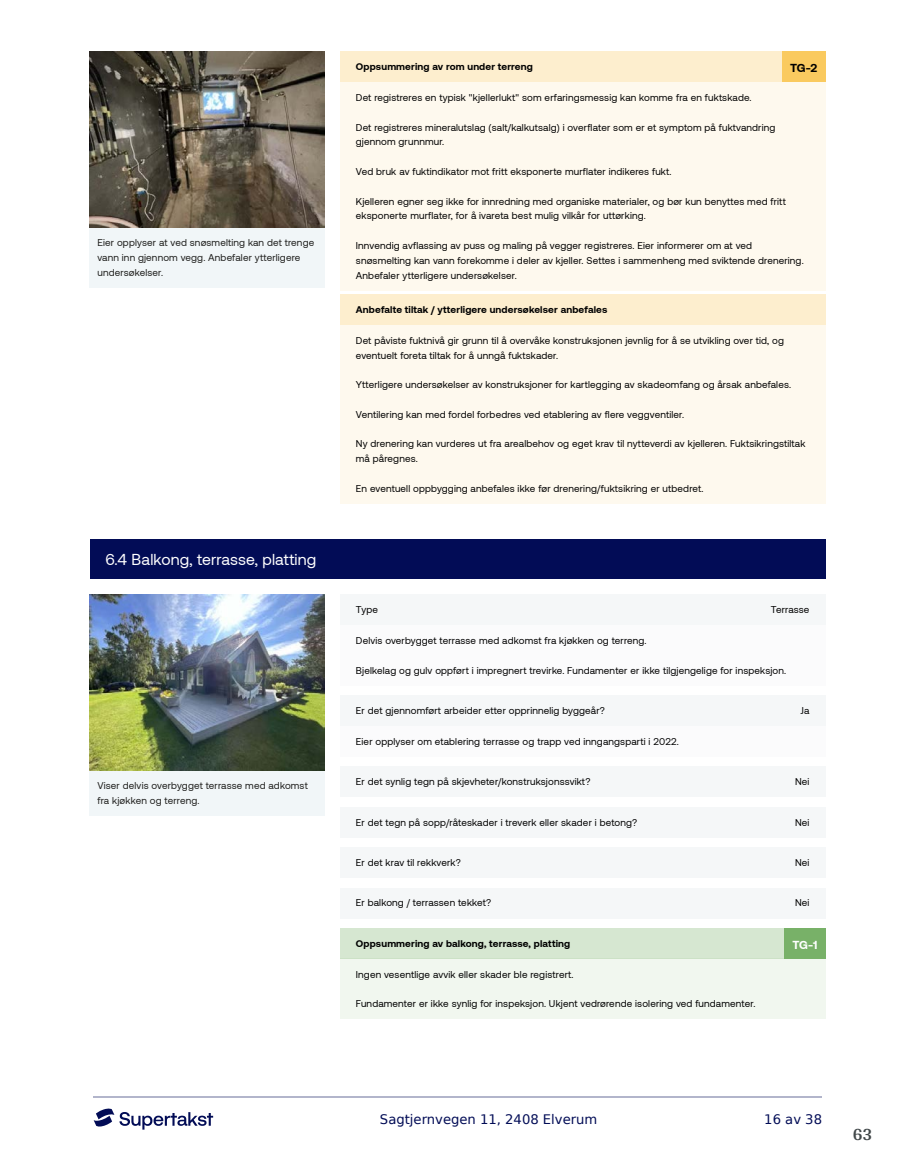
<style>
.page{position:relative;width:915px;height:1172px;background:#fff}
.page>*{position:absolute;margin:0;border:0;box-sizing:border-box;transform-origin:0 0}
.t1{font:700 18px "Arya";color:#414749}
.t2{font:15.75px "Aeonik";letter-spacing:.01em;color:#fff}
.t3{font:13.2px "DejaVu Sans";color:#020c56}
.t4{font:700 11.85px "Aeonik";color:#000}
.t5{font:700 11.85px "Aeonik";color:#fff}
.t6{font:9.9px/14.9px "Aeonik";letter-spacing:.015em;color:#000}
.t7{font:9.9px/14.9px "Aeonik";letter-spacing:.015em;color:#1d1d1b}
.t8{font:700 9.9px "Aeonik";letter-spacing:.015em;color:#000}
</style>
<div class="page">
<hr style="left:93px;top:1097px;width:728px;height:1px;background:#b2b5cb">
<svg style="left:94px;top:1108px;width:119px;height:21px"></svg>
<div style="left:89px;top:539px;width:736px;height:40px;background:#020c56"></div>
<div style="left:89px;top:227px;width:235px;height:61px;background:#f1f6f8"></div>
<img style="left:89px;top:52px;width:235px;height:175px">
<div style="left:340px;top:82px;width:485px;height:208px;background:#fef9ee"></div>
<div style="left:340px;top:325px;width:485px;height:179px;background:#fef9ee"></div>
<div style="left:89px;top:770px;width:235px;height:46px;background:#f1f6f8"></div>
<img style="left:89px;top:594px;width:235px;height:176px">
<div style="left:340px;top:625px;width:485px;height:60px;background:#f5f7f8"></div>
<div style="left:340px;top:726px;width:485px;height:30px;background:#f5f7f8"></div>
<div style="left:340px;top:959px;width:485px;height:60px;background:#f1f7ef"></div>
<div style="left:340px;top:52px;width:485px;height:30px;background:#fdeece"></div>
<div style="left:781px;top:52px;width:44px;height:30px;background:#faca5f"></div>
<div style="left:340px;top:294px;width:485px;height:31px;background:#fdeece"></div>
<div style="left:340px;top:594px;width:485px;height:31px;background:#f5f7f8"></div>
<div style="left:340px;top:695px;width:485px;height:31px;background:#f5f7f8"></div>
<div style="left:340px;top:766px;width:485px;height:31px;background:#f5f7f8"></div>
<div style="left:340px;top:807px;width:485px;height:30px;background:#f5f7f8"></div>
<div style="left:340px;top:847px;width:485px;height:31px;background:#f5f7f8"></div>
<div style="left:340px;top:888px;width:485px;height:30px;background:#f5f7f8"></div>
<div style="left:340px;top:928px;width:485px;height:31px;background:#d6e7d1"></div>
<div style="left:783px;top:928px;width:42px;height:31px;background:#78b168"></div>
<p class="t7" style="left:97px;top:235px;width:218px">Eier opplyser at ved snøsmelting kan det trenge vann inn gjennom vegg. Anbefaler ytterligere undersøkelser.</p>
<h2 class="t2" style="left:105px;top:551px;width:212px">6.4 Balkong, terrasse, platting</h2>
<p class="t7" style="left:97px;top:778px;width:212px">Viser delvis overbygget terrasse med adkomst fra kjøkken og terreng.</p>
<p class="t8" style="left:356px;top:61px;width:178px">Oppsummering av rom under terreng</p>
<p class="t4" style="left:789px;top:61px;width:29px">TG-2</p>
<p class="t6" style="left:356px;top:90px;width:397px">Det registreres en typisk "kjellerlukt" som erfaringsmessig kan komme fra en fuktskade.</p>
<p class="t6" style="left:356px;top:120px;width:421px">Det registreres mineralutslag (salt/kalkutsalg) i overflater som er et symptom på fuktvandring gjennom grunnmur.</p>
<p class="t6" style="left:356px;top:164px;width:317px">Ved bruk av fuktindikator mot fritt eksponerte murflater indikeres fukt.</p>
<p class="t6" style="left:356px;top:194px;width:431px">Kjelleren egner seg ikke for innredning med organiske materialer, og bør kun benyttes med fritt eksponerte murflater, for å ivareta best mulig vilkår for uttørking.</p>
<p class="t6" style="left:356px;top:238px;width:449px">Innvendig avflassing av puss og maling på vegger registreres. Eier informerer om at ved snøsmelting kan vann forekomme i deler av kjeller. Settes i sammenheng med sviktende drenering.<br>Anbefaler ytterligere undersøkelser.</p>
<p class="t8" style="left:356px;top:304px;width:253px">Anbefalte tiltak / ytterligere undersøkelser anbefales</p>
<p class="t6" style="left:356px;top:333px;width:429px">Det påviste fuktnivå gir grunn til å overvåke konstruksjonen jevnlig for å se utvikling over tid, og eventuelt foreta tiltak for å unngå fuktskader.</p>
<p class="t6" style="left:356px;top:377px;width:436px">Ytterligere undersøkelser av konstruksjoner for kartlegging av skadeomfang og årsak anbefales.</p>
<p class="t6" style="left:356px;top:407px;width:329px">Ventilering kan med fordel forbedres ved etablering av flere veggventiler.</p>
<p class="t6" style="left:356px;top:437px;width:451px">Ny drenering kan vurderes ut fra arealbehov og eget krav til nytteverdi av kjelleren. Fuktsikringstiltak må påregnes.</p>
<p class="t6" style="left:356px;top:481px;width:349px">En eventuell oppbygging anbefales ikke før drenering/fuktsikring er utbedret.</p>
<p class="t6" style="left:356px;top:602px;width:24px">Type</p>
<p class="t6" style="left:770px;top:602px;width:40px">Terrasse</p>
<p class="t6" style="left:356px;top:633px;width:292px">Delvis overbygget terrasse med adkomst fra kjøkken og terreng.</p>
<p class="t6" style="left:356px;top:663px;width:431px">Bjelkelag og gulv oppført i impregnert trevirke. Fundamenter er ikke tilgjengelige for inspeksjon.</p>
<p class="t6" style="left:356px;top:703px;width:250px">Er det gjennomført arbeider etter opprinnelig byggeår?</p>
<p class="t6" style="left:800px;top:703px;width:10px">Ja</p>
<p class="t6" style="left:356px;top:734px;width:324px">Eier opplyser om etablering terrasse og trapp ved inngangsparti i 2022.</p>
<p class="t6" style="left:356px;top:774px;width:236px">Er det synlig tegn på skjevheter/konstruksjonssvikt?</p>
<p class="t6" style="left:794px;top:774px;width:16px">Nei</p>
<p class="t6" style="left:356px;top:815px;width:283px">Er det tegn på sopp/råteskader i treverk eller skader i betong?</p>
<p class="t6" style="left:794px;top:815px;width:16px">Nei</p>
<p class="t6" style="left:356px;top:855px;width:106px">Er det krav til rekkverk?</p>
<p class="t6" style="left:794px;top:855px;width:16px">Nei</p>
<p class="t6" style="left:356px;top:895px;width:137px">Er balkong / terrassen tekket?</p>
<p class="t6" style="left:794px;top:895px;width:16px">Nei</p>
<p class="t8" style="left:356px;top:938px;width:216px">Oppsummering av balkong, terrasse, platting</p>
<p class="t5" style="left:792px;top:938px;width:27px">TG-1</p>
<p class="t6" style="left:356px;top:967px;width:219px">Ingen vesentlige avvik eller skader ble registrert.</p>
<p class="t6" style="left:356px;top:996px;width:401px">Fundamenter er ikke synlig for inspeksjon. Ukjent vedrørende isolering ved fundamenter.</p>
<h3 class="t3" style="left:380px;top:1108px;width:219px">Sagtjernvegen 11, 2408 Elverum</h3>
<h3 class="t3" style="left:764px;top:1108px;width:59px">16 av 38</h3>
<h1 class="t1" style="left:852px;top:1123px;width:21px">63</h1>
</div>
